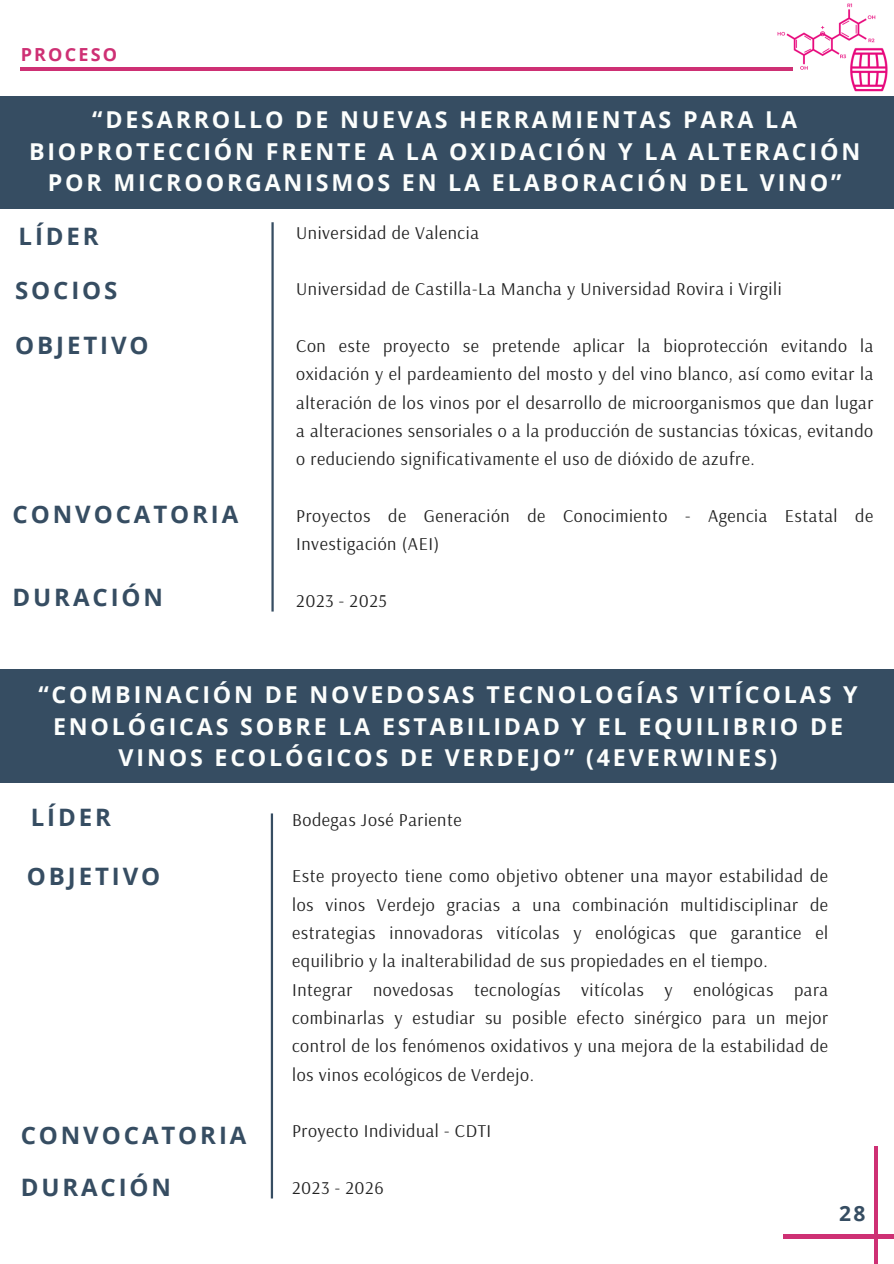
<style>
.page{position:relative;width:894px;height:1264px;background:#fff}
.page>*{position:absolute;margin:0;border:0;box-sizing:border-box;transform-origin:0 0}
.t1{font:700 24px "Open Sans";letter-spacing:.12em;color:#364d62}
.t2{font:700 23.25px/31.5px "Open Sans";letter-spacing:.12em;color:#fcfefd;text-align:center}
.t3{font:700 21px "Open Sans";color:#364d62}
.t4{font:18px/28.3px "Arsenal";letter-spacing:.03em;color:#222;text-align:justify}
.t5{font:700 18px "Open Sans";letter-spacing:.12em;color:#ce3074}
</style>
<div class="page">
<hr style="left:21px;top:67px;width:771px;height:3px;background:#ce3074">
<img style="left:771px;top:3px;width:117px;height:89px">
<svg style="left:873px;top:1146px;width:4px;height:117px"></svg>
<hr style="left:783px;top:1234px;width:110px;height:4px;background:#ce3074">
<div style="left:0;top:96px;width:893px;height:112px;background:#364d62"></div>
<hr style="left:271px;top:222px;width:2px;height:389px;background:#364d62">
<div style="left:0;top:669px;width:893px;height:114px;background:#364d62"></div>
<hr style="left:271px;top:813px;width:2px;height:385px;background:#364d62">
<p class="t5" style="left:21px;top:42px;width:98px">PROCESO</p>
<p class="t2" style="left:29px;top:103px;width:832px">“DESARROLLO DE NUEVAS HERRAMIENTAS PARA LA<br>BIOPROTECCIÓN FRENTE A LA OXIDACIÓN Y LA ALTERACIÓN<br>POR MICROORGANISMOS EN LA ELABORACIÓN DEL VINO”</p>
<h1 class="t4" style="left:296px;top:218px;width:184px">Universidad de Valencia</h1>
<h1 class="t1" style="left:19px;top:219px;width:82px">LÍDER</h1>
<p class="t1" style="left:15px;top:274px;width:104px">SOCIOS</p>
<p class="t1" style="left:15px;top:329px;width:135px">OBJETIVO</p>
<p class="t1" style="left:13px;top:497px;width:227px">CONVOCATORIA</p>
<p class="t1" style="left:13px;top:580px;width:152px">DURACIÓN</p>
<h1 class="t4" style="left:296px;top:274px;width:487px">Universidad de Castilla-La Mancha y Universidad Rovira i Virgili</h1>
<h1 class="t4" style="left:296px;top:331px;width:578px">Con este proyecto se pretende aplicar la bioprotección evitando la oxidación y el pardeamiento del mosto y del vino blanco, así como evitar la alteración de los vinos por el desarrollo de microorganismos que dan lugar a alteraciones sensoriales o a la producción de sustancias tóxicas, evitando o reduciendo significativamente el uso de dióxido de azufre.</h1>
<h1 class="t4" style="left:296px;top:501px;width:578px">Proyectos de Generación de Conocimiento - Agencia Estatal de<br>Investigación (AEI)</h1>
<h1 class="t4" style="left:296px;top:586px;width:92px">2023 - 2025</h1>
<p class="t2" style="left:38px;top:678px;width:820px">“COMBINACIÓN DE NOVEDOSAS TECNOLOGÍAS VITÍCOLAS Y<br>ENOLÓGICAS SOBRE LA ESTABILIDAD Y EL EQUILIBRIO DE<br>VINOS ECOLÓGICOS DE VERDEJO” (4EVERWINES)</p>
<h1 class="t1" style="left:31px;top:800px;width:82px">LÍDER</h1>
<p class="t1" style="left:27px;top:859px;width:135px">OBJETIVO</p>
<p class="t1" style="left:21px;top:1118px;width:227px">CONVOCATORIA</p>
<p class="t1" style="left:21px;top:1170px;width:152px">DURACIÓN</p>
<p class="t4" style="left:292px;top:804px;width:171px">Bodegas José Pariente</p>
<h1 class="t4" style="left:292px;top:861px;width:537px">Este proyecto tiene como objetivo obtener una mayor estabilidad de los vinos Verdejo gracias a una combinación multidisciplinar de estrategias innovadoras vitícolas y enológicas que garantice el equilibrio y la inalterabilidad de sus propiedades en el tiempo.</h1>
<h1 class="t4" style="left:292px;top:974px;width:537px">Integrar novedosas tecnologías vitícolas y enológicas para combinarlas y estudiar su posible efecto sinérgico para un mejor control de los fenómenos oxidativos y una mejora de la estabilidad de los vinos ecológicos de Verdejo.</h1>
<h1 class="t4" style="left:292px;top:1116px;width:201px">Proyecto Individual - CDTI</h1>
<h1 class="t4" style="left:292px;top:1173px;width:93px">2023 - 2026</h1>
<h2 class="t3" style="left:838px;top:1198px;width:28px">28</h2>
</div>
